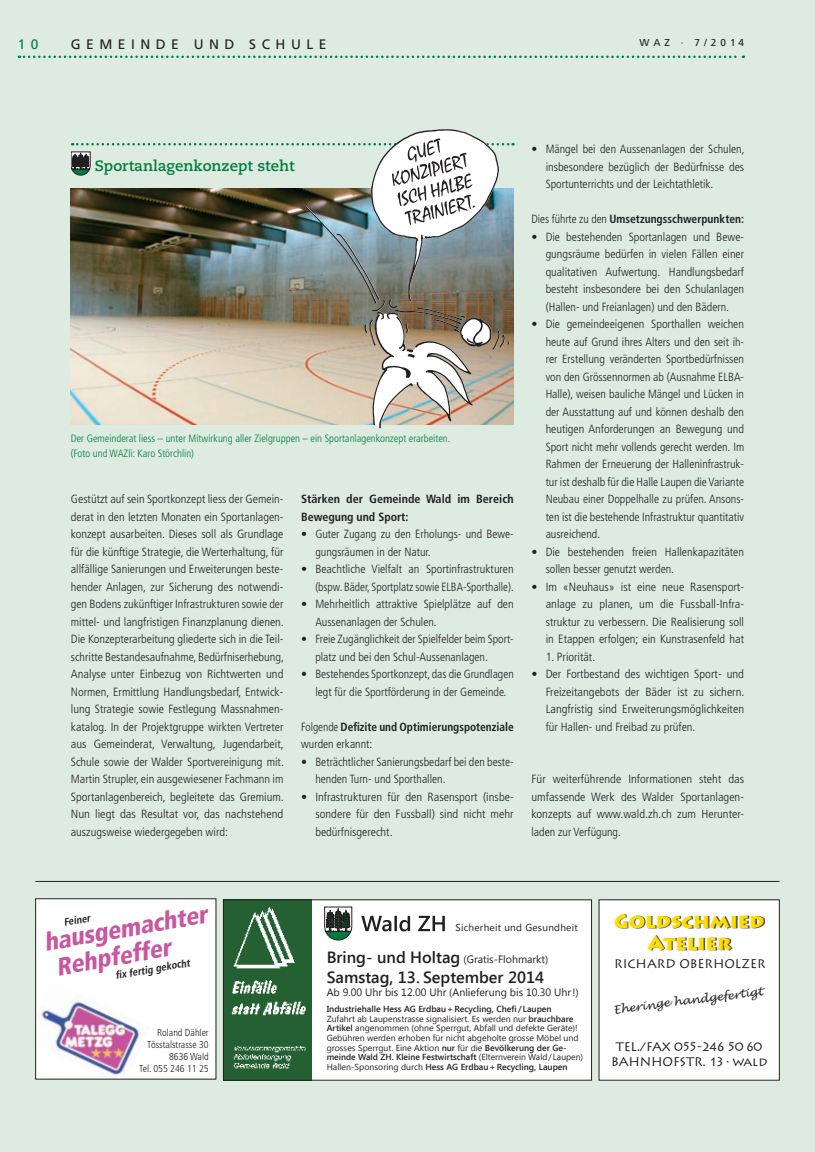
<style>
.page{position:relative;width:815px;height:1152px;background:#ddebe1}
.page>*{position:absolute;margin:0;border:0;box-sizing:border-box;transform-origin:0 0}
.t1{font:italic 900 condensed 25px/26.2px "Frutiger LT Std";color:#c856a0}
.t2{font:900 20px/21.2px "Lithos Pro";color:#ffdc01;text-align:center}
.t3{font:600 16.25px "Segoe UI";color:#231f20}
.t4{font:700 15px "Caecilia";color:#007e3d}
.t5{font:13.75px "Frutiger";letter-spacing:.4em;color:#231f20}
.t6{font:13.75px "Frutiger LT Std";color:#007e3d}
.t7{font:12.5px/15px "Lithos Pro";letter-spacing:-.03em;color:#231f20;text-align:center}
.t8{font:12.5px "Lithos Pro";letter-spacing:-.01em;color:#231f20}
.t9{font:300 condensed 11.88px/17.5px "Frutiger LT Std";color:#231f20;text-align:justify}
.t10{font:300 condensed 11.88px/17.5px "Frutiger LT Std";color:#231f20;scale:1.05 1}
.t11{font:700 condensed 11.88px/17.5px "Frutiger LT Std";color:#231f20}
.t12{font:700 condensed 11.88px/17.5px "Frutiger LT Std";color:#231f20;scale:.96 1}
.t13{font:italic 11.25px "Lucida Handwriting";color:#231f20}
.t14{font:300 condensed 10.62px/15px "Frutiger LT Std";color:#007e3d}
.t15{font:10.62px "Segoe UI";color:#231f20}
.t16{font:italic 700 condensed 10.62px "Frutiger LT Std";color:#231f20}
.t17{font:300 condensed 10px/12px "Frutiger LT Std";color:#231f20;text-align:right}
.t18{font:10px "Segoe UI";letter-spacing:.025em;color:#231f20}
.t19{font:10px "Frutiger LT Std";letter-spacing:.4em;color:#231f20}
.t20{font:8.75px/9.6px "Segoe UI";color:#231f20}
.s1{font-weight:300}
.s2{font-weight:600;font-size:16.25px}
.s3{font-weight:600}
</style>
<div class="page">
<svg style="left:19px;top:56px;width:725px;height:2px"></svg>
<img style="left:71px;top:188px;width:443px;height:236px">
<svg style="left:72px;top:143px;width:442px;height:2px"></svg>
<svg style="left:71px;top:152px;width:19px;height:23px"></svg>
<div style="left:36px;top:898px;width:180px;height:181px;background:#fff"></div>
<img style="left:37px;top:1001px;width:104px;height:74px">
<div style="left:35px;top:898px;width:181px;height:181px;border:1px solid #231f20"></div>
<hr style="left:35px;top:881px;width:745px;height:1px;background:#231f20">
<div style="left:223px;top:899px;width:369px;height:181px;background:#fff"></div>
<img style="left:225px;top:901px;width:86px;height:177px">
<svg style="left:325px;top:907px;width:27px;height:33px"></svg>
<svg style="left:361px;top:915px;width:84px;height:16px"></svg>
<div style="left:223px;top:899px;width:369px;height:181px;border:1px solid #231f20"></div>
<div style="left:599px;top:899px;width:180px;height:181px;background:#fff"></div>
<div style="left:616px;top:913px;width:149px;height:37px;background:#231f20;opacity:.75"></div>
<img style="left:304px;top:129px;width:207px;height:300px">
<p class="t6" style="left:18px;top:36px;width:22px">1 0</p>
<p class="t5" style="left:71px;top:36px;width:257px">GEMEINDE UND SCHULE</p>
<p class="t19" style="left:640px;top:37px;width:106px">WAZ · 7/2014</p>
<p class="t4" style="left:95px;top:156px;width:201px">Sportanlagenkonzept steht</p>
<p class="t14" style="left:71px;top:431px;width:381px">Der Gemeinderat liess – unter Mitwirkung aller Zielgruppen – ein Sportanlagenkonzept erarbeiten. (Foto und WAZli: Karo Störchlin)</p>
<p class="t9" style="left:71px;top:490px;width:215px">Gestützt auf sein Sportkonzept liess der Gemein&shy;derat in den letzten Monaten ein Sportanlagen&shy;konzept ausarbeiten. Dieses soll als Grundlage für die künftige Strategie, die Werterhaltung, für allfällige Sanierungen und Erweiterungen beste&shy;hender Anlagen, zur Sicherung des notwendi&shy;gen Bodens zukünftiger Infrastrukturen sowie der mittel- und langfristigen Finanzplanung dienen.<br>Die Konzepterarbeitung gliederte sich in die Teil&shy;schritte Bestandesaufnahme, Bedürfniserhebung, Analyse unter Einbezug von Richtwerten und Normen, Ermittlung Handlungsbedarf, Entwick&shy;lung Strategie sowie Festlegung Massnahmen&shy;katalog. In der Projektgruppe wirkten Vertreter aus Gemeinderat, Verwaltung, Jugendarbeit, Schule sowie der Walder Sportvereinigung mit.<br>Martin Strupler, ein ausgewiesener Fachmann im Sportanlagenbereich, begleitete das Gremium.<br>Nun liegt das Resultat vor, das nachstehend auszugsweise wiedergegeben wird:</p>
<p class="t11" style="left:301px;top:490px;width:214px">Stärken der Gemeinde Wald im Bereich<br>Bewegung und Sport:</p>
<p class="t9" style="left:315px;top:525px;width:200px;text-indent:-14px">• Guter Zugang zu den Erholungs- und Bewe&shy;gungsräumen in der Natur.</p>
<p class="t9" style="left:301px;top:560px;width:214px;text-align:right">• Beachtliche Vielfalt an Sportinfrastrukturen (bspw. Bäder, Sportplatz sowie ELBA-Sporthalle).</p>
<p class="t9" style="left:315px;top:595px;width:200px;text-indent:-14px">• Mehrheitlich attraktive Spielplätze auf den<br>Aussenanlagen der Schulen.</p>
<p class="t9" style="left:315px;top:630px;width:200px;text-indent:-14px">• Freie Zugänglichkeit der Spielfelder beim Sport&shy;platz und bei den Schul-Aussenanlagen.</p>
<p class="t9" style="left:301px;top:665px;width:214px;text-align:center">• Bestehendes Sportkonzept, das die Grundlagen legt für die Sportförderung in der Gemeinde.</p>
<p class="t12" style="left:301px;top:718px;width:223px"><span class="s1">Folgende</span> Defizite und Optimierungspotenziale <span class="s1">wurden erkannt:</span></p>
<p class="t9" style="left:315px;top:753px;width:200px;text-indent:-14px">• Beträchtlicher Sanierungsbedarf bei den beste&shy;henden Turn- und Sporthallen.</p>
<p class="t9" style="left:315px;top:788px;width:200px;text-indent:-14px">• Infrastrukturen für den Rasensport (insbe&shy;sondere für den Fussball) sind nicht mehr bedürfnisgerecht.</p>
<p class="t9" style="left:546px;top:140px;width:200px;text-indent:-14px">• Mängel bei den Aussenanlagen der Schulen, insbesondere bezüglich der Bedürfnisse des Sportunterrichts und der Leichtathletik.</p>
<p class="t11" style="left:531px;top:210px;width:214px"><span class="s1">Dies führte zu den</span> Umsetzungsschwerpunkten:</p>
<p class="t9" style="left:546px;top:228px;width:200px;text-indent:-14px">• Die bestehenden Sportanlagen und Bewe&shy;gungsräume bedürfen in vielen Fällen einer qualitativen Aufwertung. Handlungsbedarf besteht insbesondere bei den Schulanlagen (Hallen- und Freianlagen) und den Bädern.</p>
<p class="t9" style="left:546px;top:315px;width:200px;text-indent:-14px">• Die gemeindeeigenen Sporthallen weichen heute auf Grund ihres Alters und den seit ih&shy;rer Erstellung veränderten Sportbedürfnissen von den Grössennormen ab (Ausnahme ELBA-Halle), weisen bauliche Mängel und Lücken in der Ausstattung auf und können deshalb den heutigen Anforderungen an Bewegung und Sport nicht mehr vollends gerecht werden. Im Rahmen der Erneuerung der Halleninfrastruk&shy;tur ist deshalb für die Halle Laupen die Variante Neubau einer Doppelhalle zu prüfen. Ansons&shy;ten ist die bestehende Infrastruktur quantitativ ausreichend.</p>
<p class="t9" style="left:546px;top:543px;width:200px;text-indent:-14px">• Die bestehenden freien Hallenkapazitäten sollen besser genutzt werden.</p>
<p class="t9" style="left:546px;top:578px;width:200px;text-indent:-14px">• Im «Neuhaus» ist eine neue Rasensport&shy;anlage zu planen, um die Fussball-Infra&shy;struktur zu verbessern. Die Realisierung soll in Etappen erfolgen; ein Kunstrasenfeld hat</p>
<p class="t9" style="left:546px;top:648px;width:51px">1. Priorität.</p>
<p class="t9" style="left:546px;top:665px;width:200px;text-indent:-14px">• Der Fortbestand des wichtigen Sport- und Freizeitangebots der Bäder ist zu sichern.<br>Langfristig sind Erweiterungsmöglichkeiten für Hallen- und Freibad zu prüfen.</p>
<p class="t10" style="left:531px;top:770px;width:204px">Für weiterführende Informationen steht das umfassende Werk des Walder Sportanlagen&shy;konzepts auf www.wald.zh.ch zum Herunter-- laden zur Verfügung.</p>
<h1 class="t1" style="left:49px;top:928px;width:159px;text-indent:-8px;rotate:-10deg">hausgemachter<br>Rehpfeffer</h1>
<p class="t16" style="left:63px;top:916px;width:28px;rotate:-10deg">Feiner</p>
<p class="t16" style="left:114px;top:969px;width:77px;rotate:-10deg">fi x fertig gekocht</p>
<p class="t17" style="left:139px;top:1026px;width:71px">Roland Dähler<br>Tösstalstrasse 30<br>8636 Wald<br>Tel. 055 246 11 25</p>
<p class="t18" style="left:455px;top:921px;width:124px">Sicherheit und Gesundheit</p>
<p class="t15" style="left:327px;top:952px;width:223px"><span class="s2">Bring- und Holtag</span> (Gratis-Flohmarkt)</p>
<h3 class="t3" style="left:327px;top:965px;width:219px">Samstag, 13. September 2014</h3>
<p class="t15" style="left:327px;top:985px;width:254px">Ab 9.00 Uhr bis 12.00 Uhr (Anlieferung bis 10.30 Uhr!)</p>
<p class="t20" style="left:327px;top:1003px;width:258px"><span class="s3">Industriehalle Hess AG Erdbau+Recycling, Chefi/ Laupen<br></span>Zufahrt ab Laupenstrasse signalisiert. Es werden nur <span class="s3">brauchbare Artikel</span> angenommen (ohne Sperrgut, Abfall und defekte Geräte)!<br>Gebühren werden erhoben für nicht abgeholte grosse Möbel und grosses Sperrgut. Eine Aktion <span class="s3">nur</span> für die <span class="s3">Bevölkerung der Ge&shy;meinde Wald ZH. Kleine Festwirtschaft</span> (Elternverein Wald/ Laupen)<br>Hallen-Sponsoring durch <span class="s3">Hess AG Erdbau+Recycling, Laupen</span></p>
<h2 class="t2" style="left:614px;top:911px;width:152px">Goldschmied<br>Atelier</h2>
<p class="t13" style="left:613px;top:1002px;width:152px;rotate:-7deg">Eheringe handgefertigt</p>
<p class="t7" style="left:611px;top:1039px;width:158px">TEL./FAX 055-246 50 60<br>BAHNHOFSTR. 13 · wald</p>
<p class="t8" style="left:614px;top:956px;width:153px">RICHARD OBERHOLZER</p>
</div>
